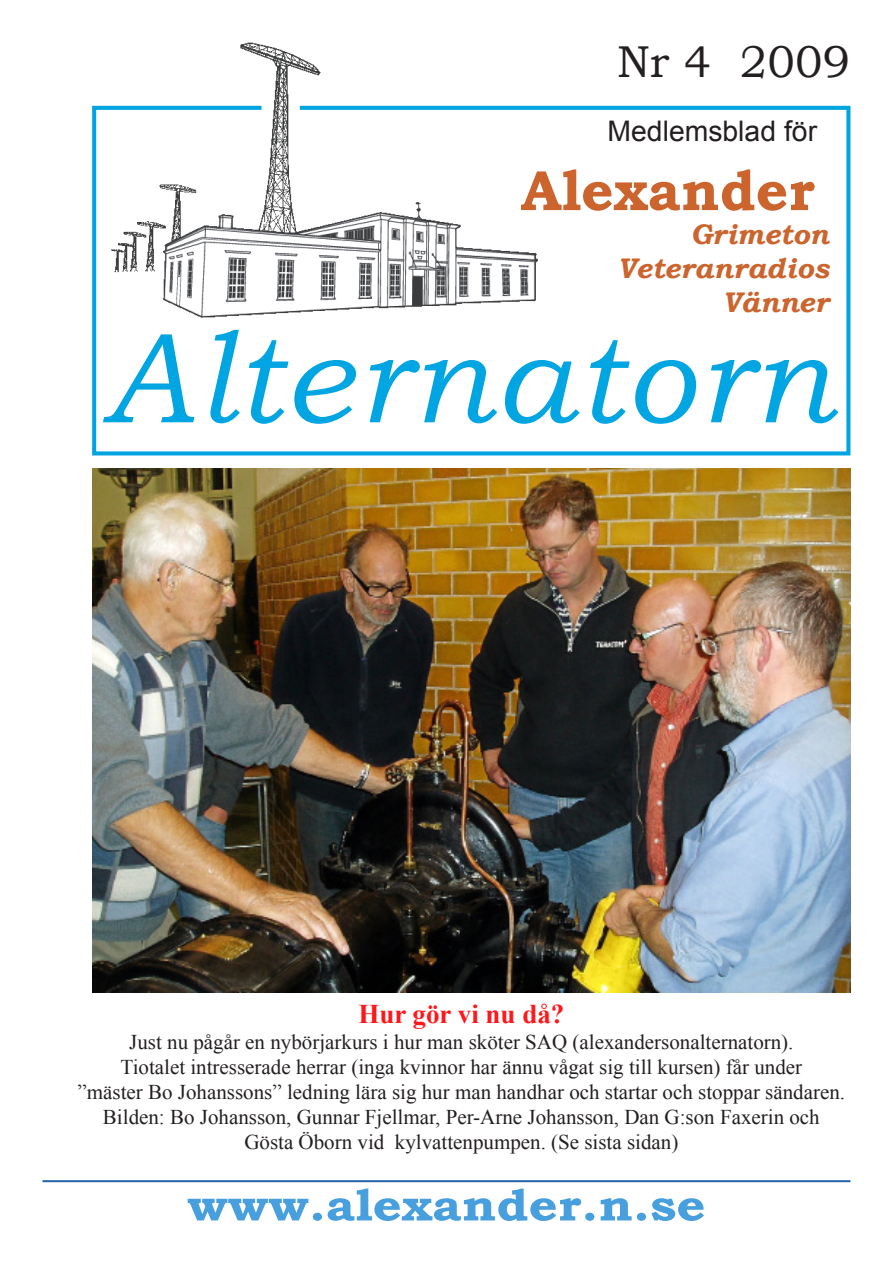
<style>
.page{position:relative;width:893px;height:1263px;background:#fff}
.page>*{position:absolute;margin:0;border:0;box-sizing:border-box;transform-origin:0 0}
.t1{font:italic 129px "Bookman Old Style";letter-spacing:.025em;color:#00a5e1}
.t2{font:700 56.7px "Bookman Old Style";color:#cc642e}
.t3{font:700 44.55px "Bookman Old Style";color:#47a0dd;scale:1.14 1}
.t4{font:44.55px "Bookman Old Style";color:#231f20}
.t5{font:italic 700 28.35px "Bookman Old Style";color:#cc642e}
.t6{font:28.35px "Arial";color:#231f20}
.t7{font:700 27px "Times New Roman";color:#ff171b}
.t8{font:21px "Times New Roman";color:#231f20}
</style>
<div class="page">
<div style="left:92px;top:106px;width:758px;height:349px;border:4px solid #00a4e1"></div>
<img style="left:111px;top:43px;width:426px;height:274px">
<hr style="left:43px;top:1180px;width:807px;height:2px;background:#2362af">
<img style="left:92px;top:468px;width:758px;height:524px">
<p class="t4" style="left:617px;top:33px;width:235px">Nr 4 2009</p>
<p class="t6" style="left:608px;top:113px;width:211px">Medlemsblad för</p>
<p class="t2" style="left:521px;top:150px;width:295px">Alexander</p>
<p class="t5" style="left:690px;top:214px;width:140px">Grimeton</p>
<p class="t5" style="left:617px;top:248px;width:213px">Veteranradios</p>
<p class="t5" style="left:722px;top:282px;width:108px">Vänner</p>
<p class="t1" style="left:103px;top:291px;width:730px">Alternatorn</p>
<p class="t7" style="left:358px;top:995px;width:208px">Hur gör vi nu då?</p>
<p class="t8" style="left:129px;top:1027px;width:666px">Just nu pågår en nybörjarkurs i hur man sköter SAQ (alexandersonalternatorn).</p>
<p class="t8" style="left:121px;top:1052px;width:683px">Tiotalet intresserade herrar (inga kvinnor har ännu vågat sig till kursen) får under</p>
<p class="t8" style="left:78px;top:1078px;width:769px">”mäster Bo Johanssons” ledning lära sig hur man handhar och startar och stoppar sändaren.</p>
<p class="t8" style="left:103px;top:1103px;width:718px">Bilden: Bo Johansson, Gunnar Fjellmar, Per-Arne Johansson, Dan G:son Faxerin och</p>
<p class="t8" style="left:244px;top:1128px;width:435px">Gösta Öborn vid kylvattenpumpen. (Se sista sidan)</p>
<p class="t3" style="left:187px;top:1173px;width:456px">www.alexander.n.se</p>
</div>
